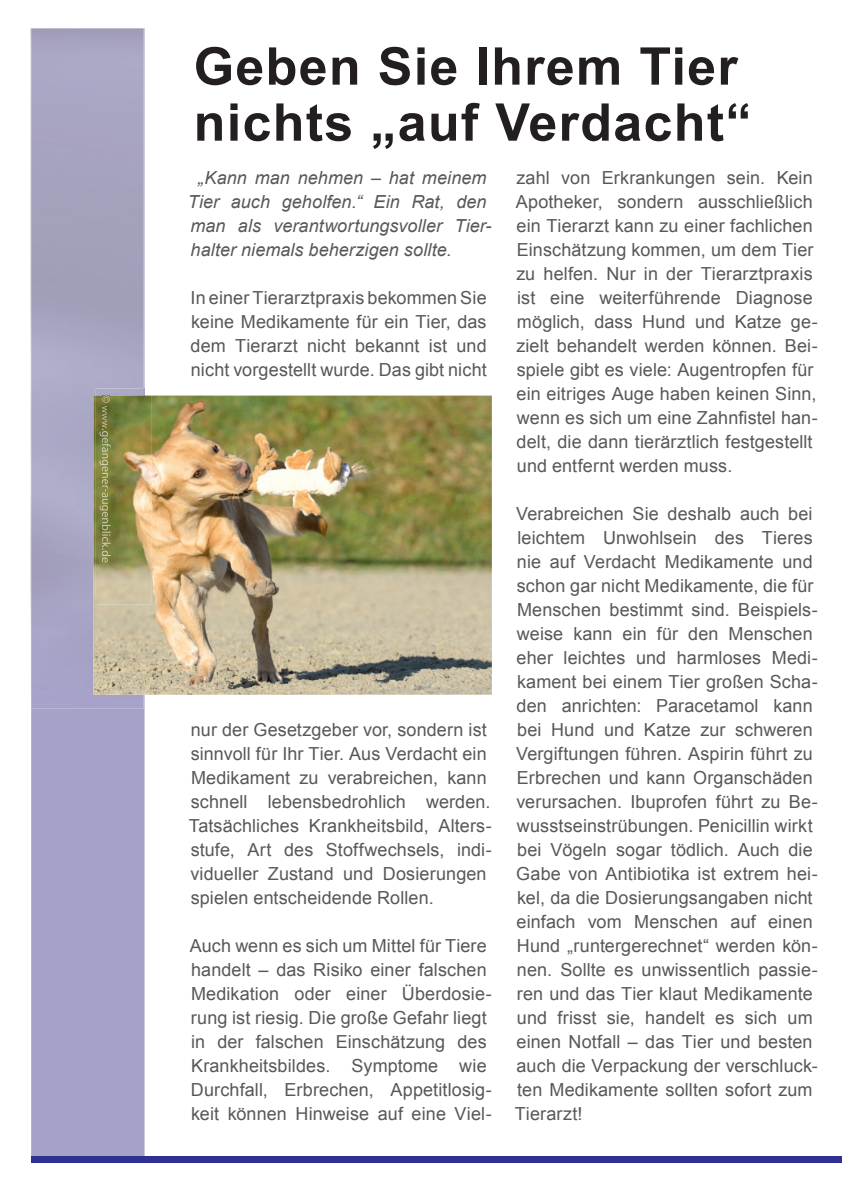
<style>
.page{position:relative;width:842px;height:1191px;background:#fff}
.page>*{position:absolute;margin:0;border:0;box-sizing:border-box;transform-origin:0 0}
.t1{font:700 52px/56px "Arial";letter-spacing:.025em;color:#231f20}
.t2{font:18px/24px "Arial";letter-spacing:.005em;color:#57585a}
.t3{font:italic 18px/24px "Arial";letter-spacing:.005em;color:#57585a}
</style>
<div class="page">
<div style="left:31px;top:28px;width:114px;height:1129px;background:#a5a2ca"></div>
<div style="left:31px;top:1157px;width:811px;height:6px;background:#2e3092"></div>
<img style="left:31px;top:28px;width:113px;height:680px">
<img style="left:94px;top:395px;width:398px;height:299px">
<img style="left:96px;top:388px;width:48px;height:7px">
<img style="left:96px;top:395px;width:56px;height:209px">
<svg style="left:102px;top:395px;width:8px;height:8px"></svg>
<img style="left:102px;top:406px;width:5px;height:22px">
<img style="left:100px;top:429px;width:11px;height:133px">
<h1 class="t1" style="left:194px;top:40px;width:559px">Geben Sie Ihrem Tier nichts „auf Verdacht“</h1>
<p class="t3" style="left:188px;top:166px;width:305px;text-indent:10px">„Kann man nehmen – hat meinem Tier auch geholfen.“ Ein Rat, den man als verantwortungsvoller Tier&shy;halter niemals beherzigen sollte.</p>
<p class="t2" style="left:191px;top:286px;width:298px;text-align:justify">In einer Tierarztpraxis bekommen Sie keine Medikamente für ein Tier, das dem Tierarzt nicht bekannt ist und nicht vorgestellt wurde. Das gibt nicht</p>
<p class="t2" style="left:189px;top:718px;width:304px">nur der Gesetzgeber vor, sondern ist sinnvoll für Ihr Tier. Aus Verdacht ein Medikament zu verabreichen, kann schnell lebensbedrohlich werden.<br>Tatsächliches Krankheitsbild, Alters&shy;stufe, Art des Stoffwechsels, indi&shy;vidueller Zustand und Dosierungen spielen entscheidende Rollen.</p>
<p class="t2" style="left:190px;top:934px;width:303px">Auch wenn es sich um Mittel für Tiere handelt – das Risiko einer falschen Medikation oder einer Überdosie&shy;rung ist riesig. Die große Gefahr liegt in der falschen Einschätzung des Krankheitsbildes. Symptome wie Durchfall, Erbrechen, Appetitlosig&shy;keit können Hinweise auf eine Viel-</p>
<p class="t2" style="left:516px;top:166px;width:303px">zahl von Erkrankungen sein. Kein Apotheker, sondern ausschließlich ein Tierarzt kann zu einer fachlichen Einschätzung kommen, um dem Tier zu helfen. Nur in der Tierarztpraxis ist eine weiterführende Diagnose möglich, dass Hund und Katze ge&shy;zielt behandelt werden können. Bei&shy;spiele gibt es viele: Augentropfen für ein eitriges Auge haben keinen Sinn, wenn es sich um eine Zahnfistel han&shy;delt, die dann tierärztlich festgestellt und entfernt werden muss.</p>
<p class="t2" style="left:515px;top:502px;width:304px">Verabreichen Sie deshalb auch bei leichtem Unwohlsein des Tieres nie auf Verdacht Medikamente und schon gar nicht Medikamente, die für Menschen bestimmt sind. Beispiels&shy;weise kann ein für den Menschen eher leichtes und harmloses Medi&shy;kament bei einem Tier großen Scha&shy;den anrichten: Paracetamol kann bei Hund und Katze zur schweren Vergiftungen führen. Aspirin führt zu Erbrechen und kann Organschäden verursachen. Ibuprofen führt zu Be&shy;wusstseinstrübungen. Penicillin wirkt bei Vögeln sogar tödlich. Auch die Gabe von Antibiotika ist extrem hei&shy;kel, da die Dosierungsangaben nicht einfach vom Menschen auf einen Hund „runtergerechnet“ werden kön&shy;nen. Sollte es unwissentlich passie&shy;ren und das Tier klaut Medikamente und frisst sie, handelt es sich um einen Notfall – das Tier und besten auch die Verpackung der verschluck&shy;ten Medikamente sollten sofort zum Tierarzt!</p>
</div>
